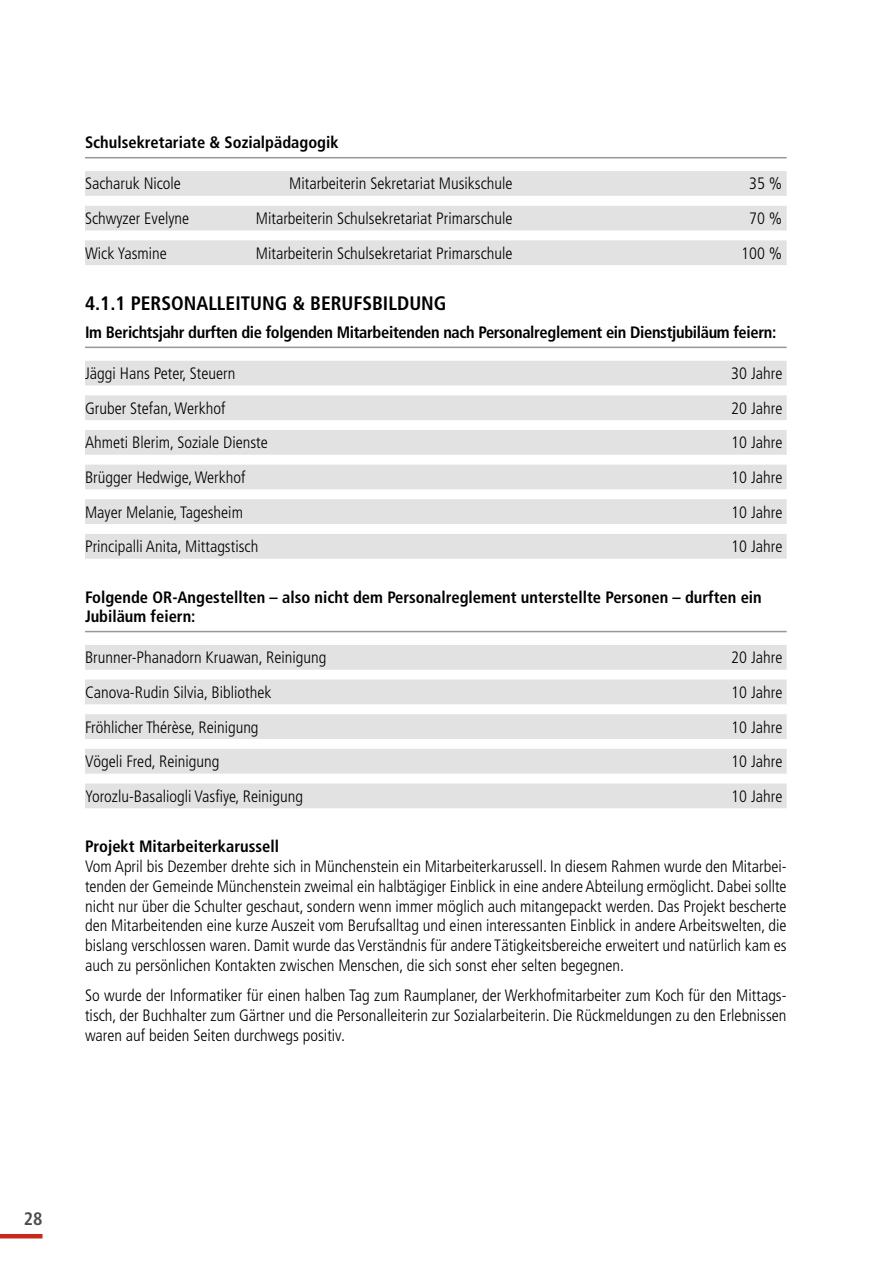
<style>
.page{position:relative;width:893px;height:1263px;background:#fff}
.page>*{position:absolute;margin:0;border:0;box-sizing:border-box;transform-origin:0 0}
.t1{font:700 condensed 19.5px "Frutiger LT";color:#000}
.t2{font:700 condensed 18px "Frutiger LT";color:#4c4c4c}
.t3{font:300 condensed 16.5px/19.8px "Frutiger LT";color:#000;text-align:justify}
.t4{font:700 condensed 16.5px/19.8px "Frutiger LT";color:#000}
.t5{font:700 condensed 16.5px "Frutiger LT";letter-spacing:-.02em;color:#000}
</style>
<div class="page">
<hr style="left:0;top:1234px;width:43px;height:4px;background:#c9291c">
<hr style="left:85px;top:157px;width:702px;height:1px;background:#979797">
<div style="left:85px;top:171px;width:702px;height:25px;background:#e2e2e3"></div>
<div style="left:85px;top:206px;width:702px;height:24px;background:#e2e2e3"></div>
<div style="left:85px;top:240px;width:702px;height:25px;background:#e2e2e3"></div>
<hr style="left:85px;top:347px;width:702px;height:1px;background:#979797">
<div style="left:85px;top:361px;width:702px;height:24px;background:#e2e2e3"></div>
<div style="left:85px;top:395px;width:702px;height:25px;background:#e2e2e3"></div>
<div style="left:85px;top:430px;width:702px;height:25px;background:#e2e2e3"></div>
<div style="left:85px;top:465px;width:702px;height:24px;background:#e2e2e3"></div>
<div style="left:85px;top:499px;width:702px;height:25px;background:#e2e2e3"></div>
<div style="left:85px;top:534px;width:702px;height:25px;background:#e2e2e3"></div>
<hr style="left:85px;top:631px;width:702px;height:1px;background:#979797">
<div style="left:85px;top:645px;width:702px;height:25px;background:#e2e2e3"></div>
<div style="left:85px;top:680px;width:702px;height:24px;background:#e2e2e3"></div>
<div style="left:85px;top:714px;width:702px;height:25px;background:#e2e2e3"></div>
<div style="left:85px;top:749px;width:702px;height:25px;background:#e2e2e3"></div>
<div style="left:85px;top:783px;width:702px;height:25px;background:#e2e2e3"></div>
<p class="t4" style="left:85px;top:133px;width:255px">Schulsekretariate &amp; Sozialpädagogik</p>
<p class="t3" style="left:85px;top:174px;width:97px">Sacharuk Nicole</p>
<p class="t3" style="left:289px;top:174px;width:225px">Mitarbeiterin Sekretariat Musikschule</p>
<p class="t3" style="left:749px;top:174px;width:35px">35 %</p>
<p class="t3" style="left:85px;top:209px;width:106px">Schwyzer Evelyne</p>
<p class="t3" style="left:256px;top:209px;width:258px">Mitarbeiterin Schulsekretariat Primarschule</p>
<p class="t3" style="left:749px;top:209px;width:35px">70 %</p>
<p class="t3" style="left:85px;top:243px;width:83px">Wick Yasmine</p>
<p class="t3" style="left:256px;top:243px;width:258px">Mitarbeiterin Schulsekretariat Primarschule</p>
<p class="t3" style="left:741px;top:243px;width:43px">100 %</p>
<p class="t1" style="left:85px;top:291px;width:363px">4.1.1 PERSONALLEITUNG &amp; BERUFSBILDUNG</p>
<p class="t5" style="left:85px;top:323px;width:693px">Im Berichtsjahr durften die folgenden Mitarbeitenden nach Personalreglement ein Dienstjubiläum feiern:</p>
<p class="t3" style="left:85px;top:364px;width:152px">Jäggi Hans Peter, Steuern</p>
<p class="t3" style="left:731px;top:364px;width:53px">30 Jahre</p>
<p class="t3" style="left:85px;top:398px;width:142px">Gruber Stefan, Werkhof</p>
<p class="t3" style="left:731px;top:398px;width:53px">20 Jahre</p>
<p class="t3" style="left:85px;top:433px;width:184px">Ahmeti Blerim, Soziale Dienste</p>
<p class="t3" style="left:731px;top:433px;width:53px">10 Jahre</p>
<p class="t3" style="left:85px;top:468px;width:162px">Brügger Hedwige, Werkhof</p>
<p class="t3" style="left:731px;top:468px;width:53px">10 Jahre</p>
<p class="t3" style="left:85px;top:502px;width:159px">Mayer Melanie, Tagesheim</p>
<p class="t3" style="left:731px;top:502px;width:53px">10 Jahre</p>
<p class="t3" style="left:85px;top:537px;width:175px">Principalli Anita, Mittagstisch</p>
<p class="t3" style="left:731px;top:537px;width:53px">10 Jahre</p>
<p class="t4" style="left:85px;top:587px;width:678px">Folgende OR-Angestellten – also nicht dem Personalreglement unterstellte Personen – durften ein<br>Jubiläum feiern:</p>
<p class="t3" style="left:85px;top:648px;width:243px">Brunner-Phanadorn Kruawan, Reinigung</p>
<p class="t3" style="left:731px;top:648px;width:53px">20 Jahre</p>
<p class="t3" style="left:85px;top:683px;width:188px">Canova-Rudin Silvia, Bibliothek</p>
<p class="t3" style="left:731px;top:683px;width:53px">10 Jahre</p>
<p class="t3" style="left:85px;top:717px;width:175px">Fröhlicher Thérèse, Reinigung</p>
<p class="t3" style="left:731px;top:717px;width:53px">10 Jahre</p>
<p class="t3" style="left:85px;top:752px;width:136px">Vögeli Fred, Reinigung</p>
<p class="t3" style="left:731px;top:752px;width:53px">10 Jahre</p>
<p class="t3" style="left:85px;top:786px;width:220px">Yorozlu-Basaliogli Vasfiye, Reinigung</p>
<p class="t3" style="left:731px;top:786px;width:53px">10 Jahre</p>
<p class="t4" style="left:85px;top:836px;width:195px">Projekt Mitarbeiterkarussell</p>
<p class="t3" style="left:85px;top:856px;width:703px">Vom April bis Dezember drehte sich in Münchenstein ein Mitarbeiterkarussell. In diesem Rahmen wurde den Mitarbei&shy;tenden der Gemeinde Münchenstein zweimal ein halbtägiger Einblick in eine andere Abteilung ermöglicht. Dabei sollte nicht nur über die Schulter geschaut, sondern wenn immer möglich auch mitangepackt werden. Das Projekt bescherte den Mitarbeitenden eine kurze Auszeit vom Berufsalltag und einen interessanten Einblick in andere Arbeitswelten, die bislang verschlossen waren. Damit wurde das Verständnis für andere Tätigkeitsbereiche erweitert und natürlich kam es auch zu persönlichen Kontakten zwischen Menschen, die sich sonst eher selten begegnen.</p>
<p class="t3" style="left:85px;top:986px;width:703px">So wurde der Informatiker für einen halben Tag zum Raumplaner, der Werkhofmitarbeiter zum Koch für den Mittags&shy;tisch, der Buchhalter zum Gärtner und die Personalleiterin zur Sozialarbeiterin. Die Rückmeldungen zu den Erlebnissen waren auf beiden Seiten durchwegs positiv.</p>
<p class="t2" style="left:24px;top:1208px;width:20px">28</p>
</div>
